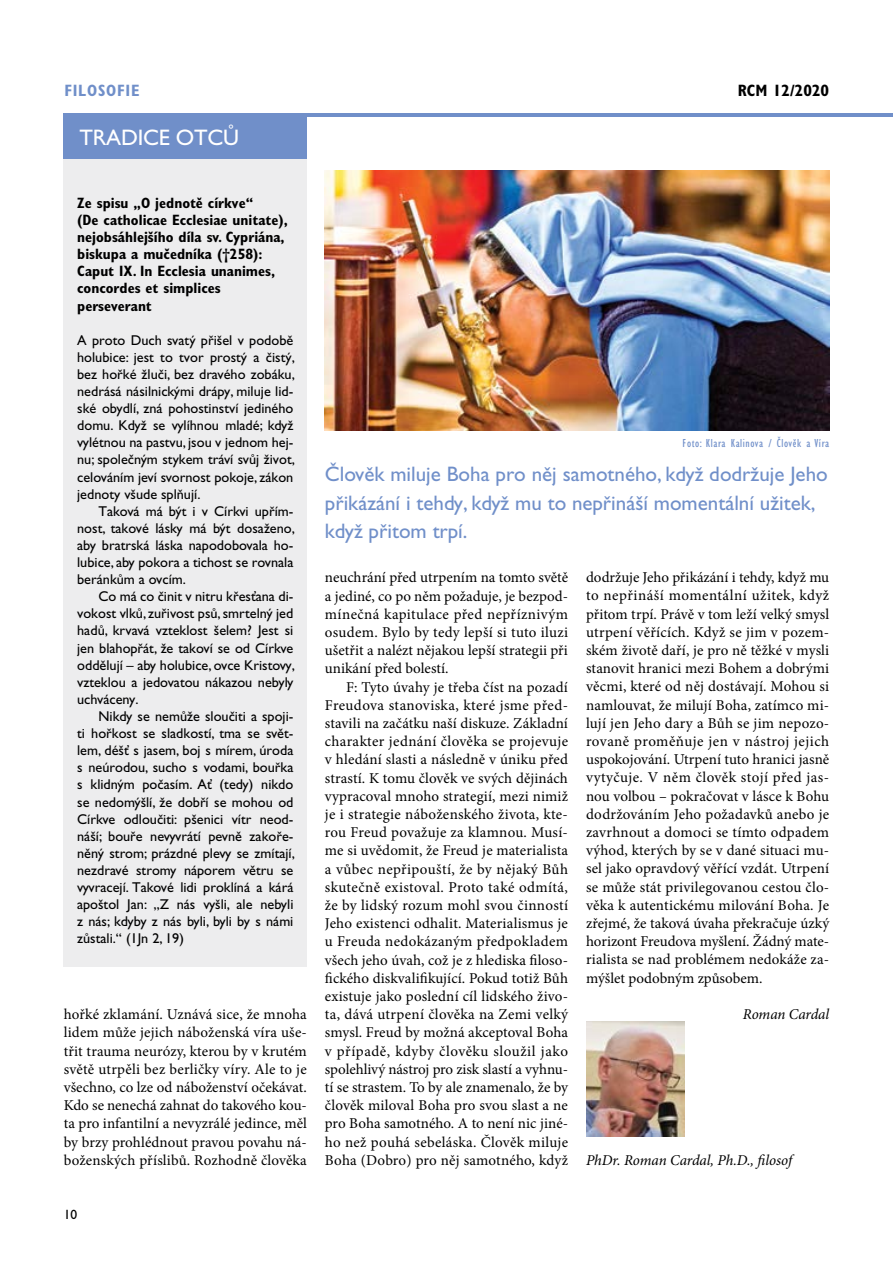
<style>
.page{position:relative;width:893px;height:1263px;background:#fff}
.page>*{position:absolute;margin:0;border:0;box-sizing:border-box;transform-origin:0 0}
.t1{font:22.5px "Gill Sans Std";letter-spacing:-.01em;color:#fff}
.t2{font:21px/28.5px "Gill Sans Std";color:#708fc9}
.t3{font:700 condensed 16.5px "Gill Sans Std";color:#000}
.t4{font:700 condensed 16.5px "Gill Sans Std";color:#708fc9}
.t5{font:15px/18.1px "Minion Pro";letter-spacing:.005em;color:#000;text-align:justify}
.t6{font:700 condensed 15px/17.1px "Gill Sans Std";color:#000}
.t7{font:italic 15px "Minion Pro";letter-spacing:-.005em;color:#000}
.t8{font:14.25px/17.1px "Gill Sans Std";color:#000;text-align:justify}
.t9{font:13.5px "Gill Sans Std";color:#000}
.t10{font:condensed 12px "Gill Sans Std";letter-spacing:.05em;color:#708fc9}
</style>
<div class="page">
<hr style="left:64px;top:113px;width:829px;height:4px;background:#708fc9">
<div style="left:64px;top:119px;width:243px;height:848px;background:#ededee"></div>
<div style="left:64px;top:116px;width:243px;height:43px;background:#708fc9"></div>
<img style="left:586px;top:1022px;width:98px;height:114px">
<img style="left:325px;top:170px;width:504px;height:261px">
<p class="t4" style="left:64px;top:81px;width:32px">Filosofi</p>
<p class="t4" style="left:131px;top:81px;width:10px">e</p>
<p class="t3" style="left:738px;top:81px;width:93px">RCM 12/2020</p>
<h1 class="t1" style="left:80px;top:125px;width:161px">TRADICE OTCŮ</h1>
<p class="t6" style="left:77px;top:194px;width:212px">Ze spisu „O jednotě církve“<br>(De catholicae Ecclesiae unitate), nejobsáhlejšího díla sv. Cypriána, biskupa a mučedníka (†258):<br>Caput IX. In Ecclesia unanimes, concordes et simplices perseverant</p>
<p class="t8" style="left:77px;top:331px;width:219px">A proto Duch svatý přišel v podobě holubice: jest to tvor prostý a čistý, bez hořké žluči, bez dravého zobáku, nedrásá násilnickými drápy, miluje lid&shy;ské obydlí, zná pohostinství jediného domu. Když se vylíhnou mladé; když vylétnou na pastvu, jsou v jednom hej&shy;nu; společným stykem tráví svůj život, celováním jeví svornost pokoje, zákon jednoty všude splňují.</p>
<p class="t8" style="left:77px;top:502px;width:219px;text-indent:21px">Taková má být i v Církvi upřím&shy;nost, takové lásky má být dosaženo, aby bratrská láska napodobovala ho&shy;lubice, aby pokora a tichost se rovnala beránkům a ovcím.</p>
<p class="t8" style="left:77px;top:588px;width:219px;text-indent:21px">Co má co činit v nitru křesťana di&shy;vokost vlků, zuřivost psů, smrtelný jed hadů, krvavá vzteklost šelem? Jest si jen blahopřát, že takoví se od Církve oddělují – aby holubice, ovce Kristovy, vzteklou a jedovatou nákazou nebyly uchváceny.</p>
<p class="t8" style="left:77px;top:708px;width:219px;text-indent:21px">Nikdy se nemůže sloučiti a spoji&shy;ti hořkost se sladkostí, tma se svět&shy;lem, déšť s jasem, boj s mírem, úroda s neúrodou, sucho s vodami, bouřka s klidným počasím. Ať (tedy) nikdo se nedomýšlí, že dobří se mohou od Církve odloučiti: pšenici vítr neod&shy;náší; bouře nevyvrátí pevně zakoře&shy;něný strom; prázdné plevy se zmítají, nezdravé stromy náporem větru se vyvracejí. Takové lidi proklíná a kárá apoštol Jan: „Z nás vyšli, ale nebyli z nás; kdyby z nás byli, byli by s námi zůstali.“ (1Jn 2, 19)</p>
<p class="t5" style="left:64px;top:1005px;width:245px">hořké zklamání. Uznává sice, že mnoha lidem může jejich náboženská víra uše&shy;třit trauma neurózy, kterou by v krutém světě utrpěli bez berličky víry. Ale to je všechno, co lze od náboženství očekávat.<br>Kdo se nenechá zahnat do takového kou&shy;ta pro infantilní a nevyzrálé jedince, měl by brzy prohlédnout pravou povahu ná&shy;boženských příslibů. Rozhodně člověka</p>
<p class="t9" style="left:64px;top:1207px;width:15px">10</p>
<p class="t10" style="left:682px;top:436px;width:148px">Foto: Klara Kalinova / Člověk a Víra</p>
<h2 class="t2" style="left:325px;top:460px;width:504px">Člověk miluje Boha pro něj samotného, když dodržuje Jeho přikázání i tehdy, když mu to nepřináší momentální užitek, když přitom trpí.</h2>
<p class="t5" style="left:325px;top:569px;width:245px">neuchrání před utrpením na tomto světě a jediné, co po něm požaduje, je bezpod&shy;mínečná kapitulace před nepříznivým osudem. Bylo by tedy lepší si tuto iluzi ušetřit a nalézt nějakou lepší strategii při unikání před bolestí.</p>
<p class="t5" style="left:325px;top:678px;width:245px;text-indent:21px">F: Tyto úvahy je třeba číst na pozadí Freudova stanoviska, které jsme před&shy;stavili na začátku naší diskuze. Základní charakter jednání člověka se projevuje v hledání slasti a následně v úniku před strastí. K tomu člověk ve svých dějinách vypracoval mnoho strategií, mezi nimiž je i strategie náboženského života, kte&shy;rou Freud považuje za klamnou. Musí&shy;me si uvědomit, že Freud je materialista a vůbec nepřipouští, že by nějaký Bůh skutečně existoval. Proto také odmítá, že by lidský rozum mohl svou činností Jeho existenci odhalit. Materialismus je u Freuda nedokázaným předpokladem všech jeho úvah, což je z hlediska filoso&shy;fického diskvalifikující. Pokud totiž Bůh existuje jako poslední cíl lidského živo&shy;ta, dává utrpení člověka na Zemi velký smysl. Freud by možná akceptoval Boha v případě, kdyby člověku sloužil jako spolehlivý nástroj pro zisk slastí a vyhnu&shy;tí se strastem. To by ale znamenalo, že by člověk miloval Boha pro svou slast a ne pro Boha samotného. A to není nic jiné&shy;ho než pouhá sebeláska. Člověk miluje Boha (Dobro) pro něj samotného, když</p>
<p class="t5" style="left:586px;top:568px;width:245px">dodržuje Jeho přikázání i tehdy, když mu to nepřináší momentální užitek, když přitom trpí. Právě v tom leží velký smysl utrpení věřících. Když se jim v pozem&shy;ském životě daří, je pro ně těžké v mysli stanovit hranici mezi Bohem a dobrými věcmi, které od něj dostávají. Mohou si namlouvat, že milují Boha, zatímco mi&shy;lují jen Jeho dary a Bůh se jim nepozo&shy;rovaně proměňuje jen v nástroj jejich uspokojování. Utrpení tuto hranici jasně vytyčuje. V něm člověk stojí před jas&shy;nou volbou – pokračovat v lásce k Bohu dodržováním Jeho požadavků anebo je zavrhnout a domoci se tímto odpadem výhod, kterých by se v dané situaci mu&shy;sel jako opravdový věřící vzdát. Utrpení se může stát privilegovanou cestou člo&shy;věka k autentickému milování Boha. Je zřejmé, že taková úvaha překračuje úzký horizont Freudova myšlení. Žádný mate&shy;rialista se nad problémem nedokáže za&shy;mýšlet podobným způsobem.</p>
<p class="t7" style="left:743px;top:1004px;width:88px">Roman Cardal</p>
<p class="t7" style="left:586px;top:1150px;width:208px">PhDr. Roman Cardal, Ph.D., filosof</p>
</div>
